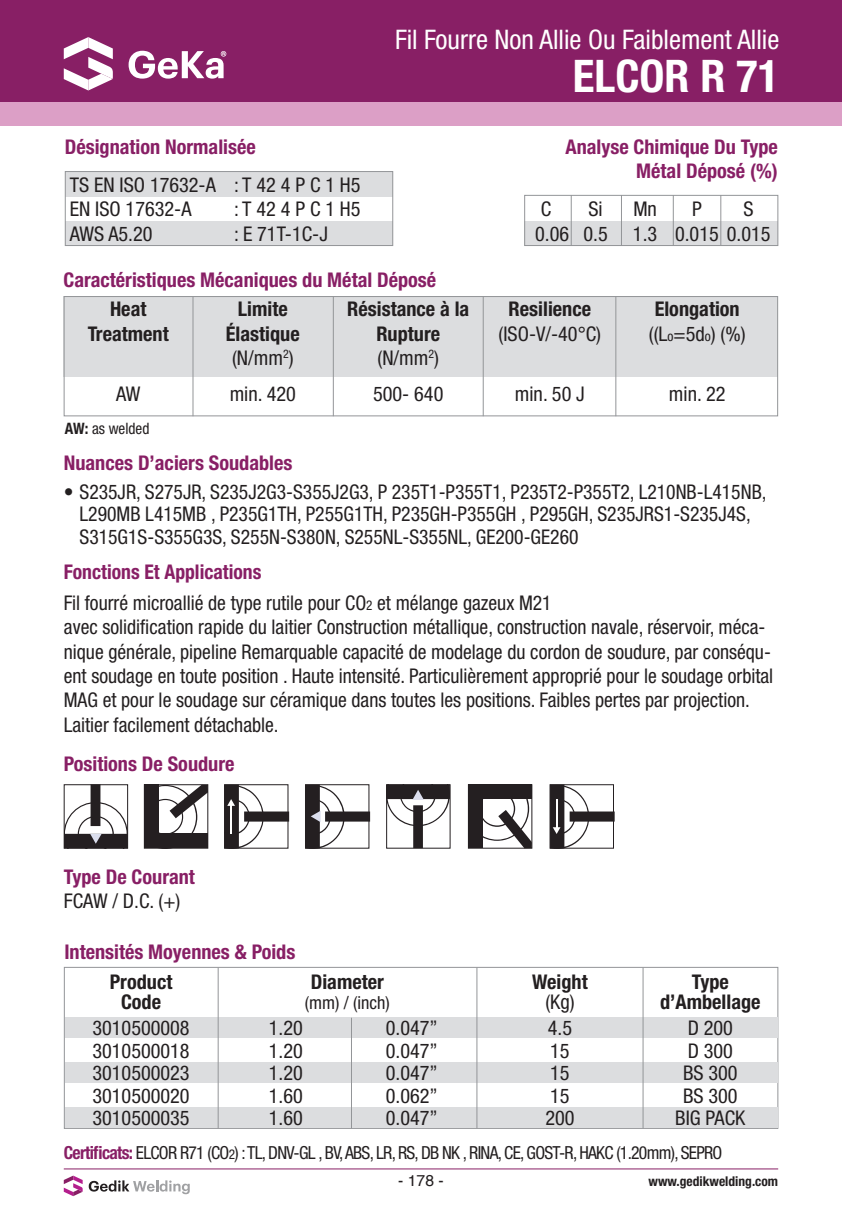
<style>
.page{position:relative;width:842px;height:1212px;background:#fff}
.page>*{position:absolute;margin:0;border:0;box-sizing:border-box;transform-origin:0 0}
.t1{font:700 condensed 45px "Helvetica Neue LT Std";color:#fff}
.t2{font:condensed 27px "Helvetica Neue LT Std";color:#fff}
.t3{font:condensed 20.25px/22.5px "Helvetica Neue LT Std";color:#231f20}
.t4{font:700 condensed 20.25px/24.3px "Helvetica Neue LT Std";color:#881f65;text-align:right}
.t5{font:700 condensed 20.25px/24.3px "Helvetica Neue LT Std";color:#231f20;text-align:center}
.t6{font:condensed 18px "Helvetica Neue LT Std";letter-spacing:-.04em;color:#231f20}
.t7{font:condensed 15.75px "Helvetica Neue LT Std";color:#231f20}
.t8{font:15.75px "Helvetica";color:#231f20}
.t9{font:700 condensed 13.5px "Helvetica Neue LT Std";color:#231f20}
.s1{font-weight:700}
.s2{font-weight:400}
.s3{font-weight:400;font-size:13.5px}
.s4{font-weight:700;color:#881f65}
.s5{font-size:13.5px}
</style>
<div class="page">
<hr style="left:64px;top:1168px;width:714px;height:1px;background:#881f65">
<svg style="left:89px;top:1180px;width:101px;height:14px"></svg>
<svg style="left:64px;top:1175px;width:19px;height:21px"></svg>
<div style="left:0;top:0;width:842px;height:102px;background:#881f65"></div>
<div style="left:0;top:102px;width:842px;height:23px;background:#dc9fc6"></div>
<svg style="left:64px;top:37px;width:49px;height:53px"></svg>
<svg style="left:129px;top:51px;width:97px;height:28px"></svg>
<svg style="left:64px;top:784px;width:64px;height:64px"></svg>
<div style="left:144px;top:784px;width:15px;height:64px;background:#241f21"></div>
<svg style="left:159px;top:785px;width:49px;height:63px"></svg>
<svg style="left:225px;top:784px;width:64px;height:64px"></svg>
<hr style="left:230px;top:805px;width:2px;height:29px;background:#fff">
<svg style="left:550px;top:784px;width:65px;height:64px"></svg>
<svg style="left:305px;top:784px;width:65px;height:64px"></svg>
<svg style="left:386px;top:784px;width:64px;height:64px"></svg>
<svg style="left:468px;top:784px;width:64px;height:64px"></svg>
<div style="left:65px;top:172px;width:328px;height:25px;background:#dcdddf"></div>
<div style="left:65px;top:221px;width:328px;height:25px;background:#dcdddf"></div>
<div style="left:65px;top:171px;width:328px;height:75px;border:1px solid #939598"></div>
<div style="left:64px;top:296px;width:714px;height:80px;background:#dcdddf"></div>
<div style="left:64px;top:296px;width:714px;height:120px;border:1px solid #939598"></div>
<hr style="left:193px;top:296px;width:1px;height:120px;background:#939598">
<hr style="left:333px;top:296px;width:1px;height:120px;background:#939598">
<hr style="left:615px;top:296px;width:1px;height:120px;background:#939598">
<hr style="left:483px;top:296px;width:1px;height:120px;background:#939598">
<div style="left:524px;top:221px;width:254px;height:25px;background:#dcdddf"></div>
<div style="left:524px;top:195px;width:254px;height:51px;border:1px solid #939598"></div>
<hr style="left:571px;top:195px;width:1px;height:51px;background:#939598">
<hr style="left:673px;top:195px;width:1px;height:51px;background:#939598">
<hr style="left:720px;top:195px;width:1px;height:51px;background:#939598">
<hr style="left:621px;top:195px;width:1px;height:51px;background:#939598">
<div style="left:64px;top:967px;width:714px;height:162px;border:1px solid #939598"></div>
<div style="left:65px;top:1018px;width:713px;height:20px;background:#dcdddf"></div>
<div style="left:65px;top:1063px;width:713px;height:20px;background:#dcdddf"></div>
<div style="left:65px;top:1108px;width:713px;height:20px;background:#dcdddf"></div>
<hr style="left:218px;top:967px;width:1px;height:161px;background:#939598">
<hr style="left:476px;top:967px;width:1px;height:161px;background:#939598">
<hr style="left:351px;top:1018px;width:1px;height:110px;background:#939598">
<hr style="left:643px;top:967px;width:1px;height:161px;background:#939598">
<p class="t4" style="left:65px;top:135px;width:193px">Désignation Normalisée</p>
<p class="t3" style="left:70px;top:172px;width:292px;line-height:24.3px">TS EN ISO 17632-A : T 42 4 P C 1 H5<br>EN ISO 17632-A</p>
<p class="t3" style="left:234px;top:198px;width:128px">: T 42 4 P C 1 H5</p>
<p class="t3" style="left:70px;top:222px;width:84px">AWS A5.20</p>
<p class="t3" style="left:234px;top:222px;width:96px">: E 71T-1C-J</p>
<h2 class="t2" style="left:395px;top:24px;width:386px">Fil Fourre Non Allie Ou Faiblement Allie</h2>
<h1 class="t1" style="left:573px;top:49px;width:208px">ELCOR R 71</h1>
<p class="t4" style="left:565px;top:135px;width:214px">Analyse Chimique Du Type<br>Métal Déposé (%)</p>
<p class="t3" style="left:535px;top:197px;width:237px;line-height:24.3px;text-indent:208px">S<br>0.06 0.5 1.3 0.015 0.015</p>
<p class="t3" style="left:541px;top:198px;width:12px">C</p>
<p class="t3" style="left:588px;top:198px;width:16px">Si</p>
<p class="t3" style="left:633px;top:198px;width:25px">Mn</p>
<p class="t3" style="left:692px;top:198px;width:11px">P</p>
<p class="t4" style="left:63px;top:267px;width:374px">Caractéristiques Mécaniques du Métal Déposé</p>
<p class="t5" style="left:88px;top:297px;width:82px">Heat<br>Treatment</p>
<p class="t3" style="left:116px;top:382px;width:26px">AW</p>
<p class="t7" style="left:65px;top:419px;width:86px"><span class="s1">AW:</span> as welded</p>
<p class="t5" style="left:226px;top:297px;width:75px">Limite<br>Élastique <span class="s2">(N/mm</span><sup>2</sup><span class="s2">)</span></p>
<p class="t3" style="left:230px;top:382px;width:68px">min. 420</p>
<p class="t5" style="left:347px;top:297px;width:124px">Résistance à la<br>Rupture <span class="s2">(N/mm</span><sup>2</sup><span class="s2">)</span></p>
<p class="t3" style="left:373px;top:382px;width:72px">500- 640</p>
<p class="t5" style="left:509px;top:297px;width:84px">Resilience</p>
<p class="t3" style="left:499px;top:322px;width:104px">(ISO-V/-40°C)</p>
<p class="t3" style="left:515px;top:382px;width:72px">min. 50 J</p>
<p class="t5" style="left:649px;top:297px;width:98px;text-align:left">Elongation <span class="s2">((L</span><span class="s3">o</span><span class="s2">=5d</span><span class="s3">o</span><span class="s2">) (%)</span></p>
<p class="t3" style="left:669px;top:382px;width:58px">min. 22</p>
<p class="t4" style="left:64px;top:450px;width:230px">Nuances D’aciers Soudables</p>
<p class="t3" style="left:80px;top:480px;width:688px;text-indent:-16px">• S235JR, S275JR, S235J2G3-S355J2G3, P 235T1-P355T1, P235T2-P355T2, L210NB-L415NB,<br>L290MB L415MB , P235G1TH, P255G1TH, P235GH-P355GH , P295GH, S235JRS1-S235J4S,<br>S315G1S-S355G3S, S255N-S380N, S255NL-S355NL, GE200-GE260</p>
<p class="t3" style="left:64px;top:557px;width:489px;line-height:30.6px"><span class="s4">Fonctions Et Applications<br></span>Fil fourré microallié de type rutile pour CO<span class="s5">2</span> et mélange gazeux M21</p>
<p class="t3" style="left:64px;top:615px;width:711px;line-height:24.3px">avec solidification rapide du laitier Construction métallique, construction navale, réservoir, méca&shy;nique générale, pipeline Remarquable capacité de modelage du cordon de soudure, par conséqu&shy;ent soudage en toute position . Haute intensité. Particulièrement approprié pour le soudage orbital MAG et pour le soudage sur céramique dans toutes les positions. Faibles pertes par projection.<br>Laitier facilement détachable.</p>
<p class="t4" style="left:64px;top:751px;width:172px">Positions De Soudure</p>
<p class="t4" style="left:64px;top:864px;width:133px">Type De Courant</p>
<p class="t3" style="left:64px;top:889px;width:118px">FCAW / D.C. (+)</p>
<p class="t4" style="left:64px;top:939px;width:233px">Intensités Moyennes &amp; Poids</p>
<p class="t5" style="left:110px;top:971px;width:64px;line-height:20.2px">Product<br>Code</p>
<p class="t5" style="left:311px;top:969px;width:75px">Diameter</p>
<p class="t6" style="left:305px;top:992px;width:86px">(mm) / (inch)</p>
<p class="t5" style="left:532px;top:969px;width:57px">Weight</p>
<p class="t3" style="left:545px;top:990px;width:31px">(Kg)</p>
<p class="t5" style="left:660px;top:971px;width:102px;line-height:20.2px">Type d’Ambellage</p>
<p class="t3" style="left:386px;top:1016px;width:53px;text-align:justify">0.047” 0.047” 0.047” 0.062” 0.047”</p>
<p class="t3" style="left:675px;top:1016px;width:72px;text-align:center">D 200<br>D 300<br>BS 300<br>BS 300<br>BIG PACK</p>
<p class="t3" style="left:92px;top:1016px;width:99px;text-align:justify">3010500008<br>3010500018<br>3010500023<br>3010500020<br>3010500035</p>
<p class="t3" style="left:269px;top:1016px;width:36px;text-align:justify">1.20<br>1.20<br>1.20<br>1.60<br>1.60</p>
<p class="t3" style="left:545px;top:1016px;width:31px">4.5<br>15<br>15<br>15<br>200</p>
<p class="t6" style="left:64px;top:1141px;width:660px"><span class="s4">Certificats:</span> ELCOR R71 (CO<span class="s5">2</span>) : TL, DNV-GL , BV, ABS, LR, RS, DB NK , RINA, CE, GOST-R, HAKC (1.20mm), SEPRO</p>
<p class="t8" style="left:398px;top:1169px;width:47px">- 178 -</p>
<p class="t9" style="left:648px;top:1173px;width:131px">www.gedikwelding.com</p>
</div>
